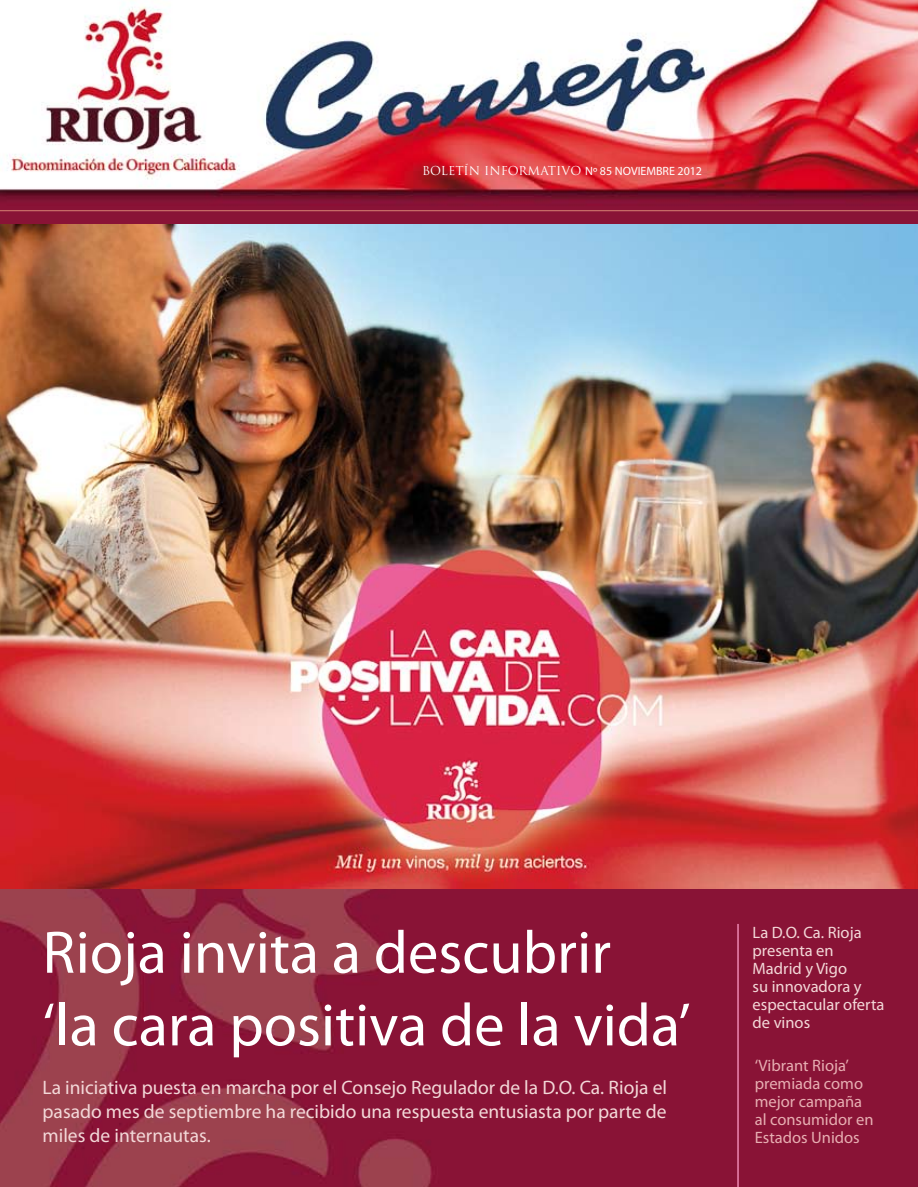
<style>
.page{position:relative;width:918px;height:1187px;background:#fff}
.page>*{position:absolute;margin:0;border:0;box-sizing:border-box;transform-origin:0 0}
.t1{font:60.45px/72.6px "Myriad Pro";color:#fff}
.t2{font:19.5px/24px "Myriad Pro";color:#f3d8d8;text-align:justify}
.t3{font:16.5px/18px "Myriad Pro";color:#f3d8d8}
.t4{font:16.5px/18px "Myriad Pro";color:#e7aeb2}
.t5{font:12px "Trajan";color:#fff}
.s1{font-family:"Myriad Pro"}
</style>
<div class="page">
<img style="left:0;top:0;width:918px;height:1186px">
<hr style="left:0;top:210px;width:918px;height:1px;background:#d78274">
<img style="left:0;top:224px;width:918px;height:664px">
<hr style="left:737px;top:923px;width:2px;height:263px;background:#ed87b2">
<svg style="left:842px;top:1158px;width:3px;height:6px"></svg>
<p class="t5" style="left:422px;top:163px;width:282px">BOLETíN INFORMATIVO <span class="s1">Nº 85 NOVIEMBRE 201 2</span></p>
<h1 class="t1" style="left:43px;top:915px;width:650px">Rioja invita a descubrir<br>‘la cara positiva de la vida’</h1>
<p class="t2" style="left:43px;top:1075px;width:626px">La iniciativa puesta en marcha por el Consejo Regulador de la D.O. Ca. Rioja el pasado mes de septiembre ha recibido una respuesta entusiasta por parte de miles de internautas.</p>
<p class="t3" style="left:753px;top:923px;width:133px">La D.O. Ca. Rioja presenta en<br>Madrid y Vigo<br>su innovadora y espectacular oferta de vinos</p>
<p class="t4" style="left:755px;top:1055px;width:120px">‘Vibrant Rioja’ premiada como mejor campaña al consumidor en<br>Estados Unidos</p>
</div>
